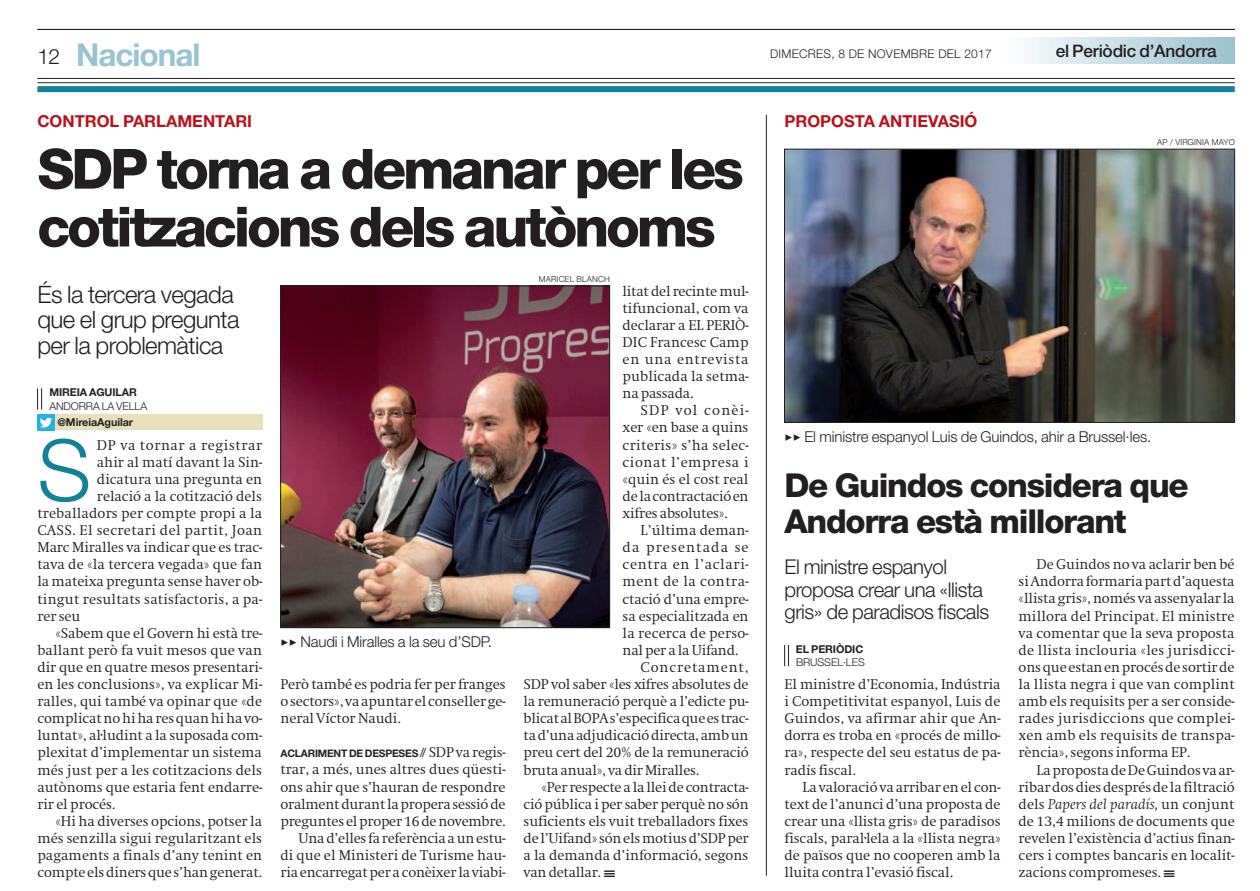
<style>
.page{position:relative;width:1260px;height:891px;background:#fff}
.page>*{position:absolute;margin:0;border:0;box-sizing:border-box;transform-origin:0 0}
.t1{font:300 85.5px "Helvetica Neue LT Std";color:#128298}
.t2{font:800 55.5px/57.9px "Helvetica Neue LT Std";letter-spacing:-.06em;color:#231f20}
.t3{font:800 33px/35.5px "Helvetica Neue LT Std";letter-spacing:-.04em;color:#231f20}
.t4{font:700 31.5px "Helvetica Neue LT Std";letter-spacing:-.035em;color:#99c3d1}
.t5{font:300 24px/25.5px "Helvetica Neue LT Std";letter-spacing:-.025em;color:#231f20}
.t6{font:300 20.4px/22.5px "Helvetica Neue LT Std";letter-spacing:-.025em;color:#231f20}
.t7{font:500 17.25px "Helvetica Neue LT Std";letter-spacing:-.015em;color:#231f20}
.t8{font:700 16.5px "Helvetica Neue LT Std";color:#bb1018}
.t9{font:300 15px "Helvetica Neue LT Std";letter-spacing:-.01em;color:#231f20}
.t10{font:300 13.65px/17.1px "Swift ND Std";letter-spacing:-.005em;color:#231f20;text-align:justify}
.t11{font:300 13.65px "Swift ND Std";letter-spacing:.015em;color:#231f20}
.t12{font:300 13.65px "Swift ND Std";letter-spacing:.025em;color:#231f20}
.t13{font:300 13.65px "Swift ND Std";letter-spacing:.04em;color:#231f20}
.t14{font:300 13.65px "Swift ND Std";letter-spacing:.05em;color:#231f20}
.t15{font:300 13.65px "Swift ND Std";letter-spacing:.035em;color:#231f20}
.t16{font:300 13.65px "Swift ND Std";letter-spacing:.08em;color:#231f20}
.t17{font:300 13.65px "Swift ND Std";letter-spacing:.065em;color:#231f20}
.t18{font:300 12px "Helvetica Neue LT Std";letter-spacing:.02em;color:#231f20}
.t19{font:700 10.8px "Helvetica Neue LT Std";letter-spacing:-.01em;color:#231f20}
.t20{font:300 10.8px "Helvetica Neue LT Std";letter-spacing:-.01em;color:#231f20}
.t21{font:700 10.35px "Helvetica Neue LT Std";letter-spacing:-.02em;color:#231f20}
.t22{font:300 8.25px "Helvetica Neue LT Std";letter-spacing:.015em;color:#231f20}
.s1{font-weight:300;font-size:21px;color:#231f20}
.s2{font-family:"Swift ND Std";font-weight:300;font-size:13.65px}
.s3{font-style:italic}
</style>
<div class="page">
<div style="left:1000px;top:38px;width:234px;height:26px;background:linear-gradient(to right,#fff,#99c2d1)"></div>
<hr style="left:37px;top:78px;width:1197px;height:1px;background:#231f20">
<hr style="left:37px;top:82px;width:1197px;height:1px;background:#231f20">
<div style="left:37px;top:86px;width:1197px;height:6px;background:#128298"></div>
<hr style="left:37px;top:29px;width:1197px;height:1px;background:#231f20">
<img style="left:282px;top:288px;width:326px;height:338px">
<div style="left:280px;top:286px;width:330px;height:342px;border:1px solid #231f20"></div>
<div style="left:46px;top:414px;width:217px;height:16px;background:#e8e0ba"></div>
<img style="left:37px;top:414px;width:17px;height:17px">
<svg style="left:37px;top:388px;width:5px;height:22px"></svg>
<hr style="left:766px;top:115px;width:1px;height:761px;background:#231f20">
<img style="left:786px;top:151px;width:446px;height:270px">
<div style="left:784px;top:149px;width:450px;height:274px;border:1px solid #231f20"></div>
<svg style="left:784px;top:645px;width:5px;height:21px"></svg>
<h3 class="t4" style="left:37px;top:35px;width:165px"><span class="s1">12</span> Nacional</h3>
<p class="t8" style="left:37px;top:110px;width:216px">CONTROL PARLAMENTARI</p>
<h2 class="t2" style="left:37px;top:140px;width:708px">SDP torna a demanar per les cotitzacions dels autònoms</h2>
<h3 class="t5" style="left:37px;top:281px;width:204px">És la tercera vegada que el grup pregunta per la problemàtica</h3>
<p class="t19" style="left:49px;top:386px;width:89px">MIREIA AGUILAR</p>
<p class="t20" style="left:49px;top:399px;width:99px">ANDORRA LA VELLA</p>
<p class="t22" style="left:539px;top:274px;width:73px">MARICEL BLANCH</p>
<p class="t10" style="left:622px;top:283px;width:128px">litat del recinte mul&shy;tifuncional, com va declarar a EL PERIÒ-DIC Francesc Camp en una entrevista publicada la setma&shy;na passada.</p>
<p class="t10" style="left:622px;top:402px;width:128px;text-indent:18px">SDP vol conèi&shy;xer «en base a quins criteris» s’ha selec&shy;cionat l’empresa i «quin és el cost real de la contractació en xifres absolutes».</p>
<p class="t10" style="left:640px;top:522px;width:109px">L’última deman-</p>
<p class="t16" style="left:622px;top:539px;width:128px">da presentada se</p>
<p class="t14" style="left:622px;top:557px;width:128px">centra en l’aclari-</p>
<p class="t15" style="left:622px;top:574px;width:128px">ment de la contra-</p>
<p class="t10" style="left:622px;top:590px;width:128px">ctació d’una empre-</p>
<p class="t10" style="left:622px;top:607px;width:128px">sa especialitzada en</p>
<p class="t11" style="left:622px;top:625px;width:128px">la recerca de perso-</p>
<p class="t10" style="left:622px;top:642px;width:117px">nal per a la Uifand.</p>
<p class="t17" style="left:640px;top:659px;width:110px">Concretament,</p>
<p class="t19" style="left:57px;top:415px;width:77px">@MireiaAguilar</p>
<h1 class="t1" style="left:37px;top:418px;width:55px">S</h1>
<p class="t13" style="left:97px;top:437px;width:167px">DP va tornar a registrar</p>
<p class="t10" style="left:97px;top:454px;width:167px">ahir al matí davant la Sin-</p>
<p class="t10" style="left:97px;top:471px;width:167px">dicatura una pregunta en</p>
<p class="t10" style="left:97px;top:488px;width:166px">relació a la cotització dels</p>
<p class="t10" style="left:37px;top:505px;width:226px">treballadors per compte propi a la</p>
<p class="t12" style="left:37px;top:522px;width:226px">CASS. El secretari del partit, Joan</p>
<p class="t10" style="left:37px;top:539px;width:226px">Marc Miralles va indicar que es trac-</p>
<p class="t10" style="left:37px;top:556px;width:226px">tava de «la tercera vegada» que fan</p>
<p class="t10" style="left:37px;top:573px;width:226px">la mateixa pregunta sense haver ob-</p>
<p class="t11" style="left:37px;top:591px;width:226px">tingut resultats satisfactoris, a pa-</p>
<p class="t10" style="left:37px;top:607px;width:45px">rer seu</p>
<p class="t10" style="left:55px;top:625px;width:208px">«Sabem que el Govern hi està tre-</p>
<p class="t10" style="left:37px;top:642px;width:226px">ballant però fa vuit mesos que van</p>
<p class="t10" style="left:37px;top:659px;width:226px">dir que en quatre mesos presentari-</p>
<p class="t10" style="left:37px;top:676px;width:226px">en les conclusions», va explicar Mi-</p>
<p class="t10" style="left:37px;top:693px;width:226px">ralles, qui també va opinar que «de</p>
<p class="t10" style="left:37px;top:710px;width:226px">complicat no hi ha res quan hi ha vo-</p>
<p class="t10" style="left:37px;top:727px;width:226px">luntat», al·ludint a la suposada com-</p>
<p class="t10" style="left:37px;top:744px;width:226px">plexitat d’implementar un sistema</p>
<p class="t10" style="left:37px;top:761px;width:226px">més just per a les cotitzacions dels</p>
<p class="t10" style="left:37px;top:778px;width:226px">autònoms que estaria fent endarre-</p>
<p class="t10" style="left:37px;top:796px;width:79px">rir el procés.</p>
<p class="t10" style="left:55px;top:813px;width:208px">«Hi ha diverses opcions, potser la</p>
<p class="t10" style="left:37px;top:830px;width:226px">més senzilla sigui regularitzant els</p>
<p class="t10" style="left:37px;top:847px;width:226px">pagaments a finals d’any tenint en</p>
<p class="t10" style="left:37px;top:864px;width:226px">compte els diners que s’han generat.</p>
<p class="t9" style="left:280px;top:633px;width:213px">✓✓ Naudi i Miralles a la seu d’SDP.</p>
<p class="t10" style="left:280px;top:676px;width:227px">Però també es podria fer per franges o sectors», va apuntar el conseller ge&shy;neral Víctor Naudi.</p>
<p class="t21" style="left:280px;top:747px;width:227px">ACLARIMENT DE DESPESES <span class="s2">SDP va regis-</span></p>
<p class="t10" style="left:280px;top:761px;width:227px;text-align:right">trar, a més, unes altres dues qüesti&shy;ons ahir que s’hauran de respondre oralment durant la propera sessió de preguntes el proper 16 de novembre.<br>Una d’elles fa referència a un estu-<br>di que el Ministeri de Turisme hau&shy;ria encarregat per a conèixer la viabi-</p>
<p class="t10" style="left:523px;top:676px;width:227px">SDP vol saber «les xifres absolutes de la remuneració perquè a l’edicte pu&shy;blicat al BOPA s’especifica que es trac&shy;ta d’una adjudicació directa, amb un preu cert del 20% de la remuneració bruta anual», va dir Miralles.</p>
<p class="t10" style="left:523px;top:778px;width:227px;text-indent:18px">«Per respecte a la llei de contracta&shy;ció pública i per saber perquè no són suficients els vuit treballadors fixes de l’Uifand» són els motius d’SDP per a la demanda d’informació, segons van detallar. ★</p>
<p class="t18" style="left:770px;top:46px;width:223px">DIMECRES, 8 DE NOVEMBRE DEL 2017</p>
<p class="t7" style="left:1055px;top:41px;width:163px">el Periòdic d’Andorra</p>
<p class="t8" style="left:784px;top:110px;width:194px">PROPOSTA ANTIEVASIÓ</p>
<p class="t22" style="left:1157px;top:137px;width:79px">AP / VIRGINIA MAYO</p>
<p class="t9" style="left:784px;top:427px;width:368px">✓✓ El ministre espanyol Luis de Guindos, ahir a Brussel·les.</p>
<h3 class="t3" style="left:784px;top:468px;width:406px">De Guindos considera que<br>Andorra està millorant</h3>
<h3 class="t6" style="left:784px;top:555px;width:206px">El ministre espanyol proposa crear una «llista gris» de paradisos fiscals</h3>
<p class="t10" style="left:1018px;top:556px;width:218px;text-indent:18px">De Guindos no va aclarir ben bé si Andorra formaria part d’aquesta «llista gris», només va assenyalar la millora del Principat. El ministre va comentar que la seva proposta de llista inclouria «les jurisdicci&shy;ons que estan en procés de sortir de la llista negra i que van complint amb els requisits per a ser conside&shy;rades jurisdiccions que complei&shy;xen amb els requisits de transpa&shy;rència», segons informa EP.</p>
<p class="t10" style="left:1018px;top:761px;width:218px;text-indent:18px">La proposta de De Guindos va ar&shy;ribar dos dies després de la filtració dels <span class="s3">Papers del paradís,</span> un conjunt de 13,4 milions de documents que revelen l’existència d’actius finan&shy;cers i comptes bancaris en localit&shy;zacions compromeses. ★</p>
<p class="t19" style="left:796px;top:642px;width:69px">EL PERIÒDIC</p>
<p class="t20" style="left:796px;top:656px;width:70px">BRUSSEL·LES</p>
<p class="t10" style="left:784px;top:676px;width:218px">El ministre d’Economia, Indústria i Competitivitat espanyol, Luis de Guindos, va afirmar ahir que An&shy;dorra es troba en «procés de millo&shy;ra», respecte del seu estatus de pa&shy;radís fiscal.</p>
<p class="t10" style="left:784px;top:778px;width:218px;text-indent:18px">La valoració va arribar en el con&shy;text de l’anunci d’una proposta de crear una «llista gris» de paradisos fiscals, paral·lela a la «llista negra» de països que no cooperen amb la lluita contra l’evasió fiscal.</p>
</div>
